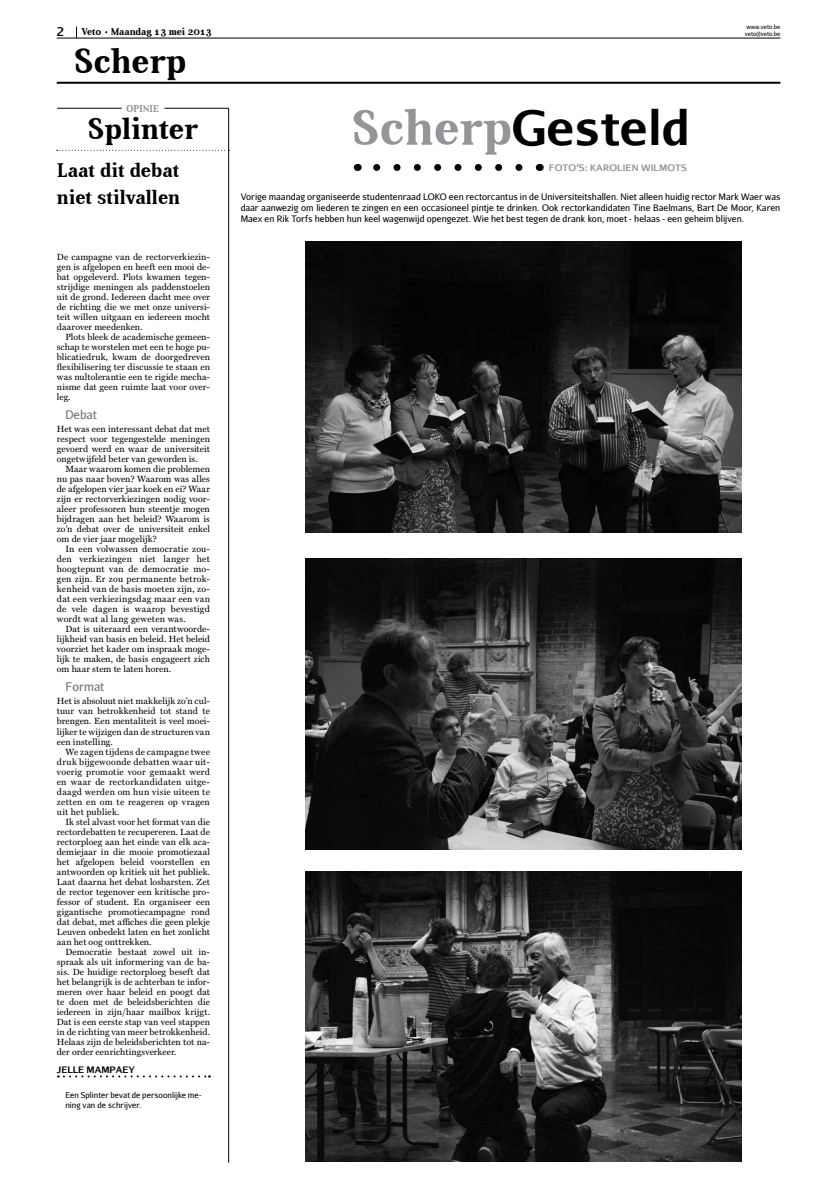
<style>
.page{position:relative;width:823px;height:1191px;background:#fff}
.page>*{position:absolute;margin:0;border:0;box-sizing:border-box;transform-origin:0 0}
.t1{font:700 47px "Aurulent Sans";color:#000}
.t2{font:700 35px "Aver";color:#000}
.t3{font:700 30px "Aver";color:#000}
.t4{font:700 20px/27px "Aver";color:#000}
.t5{font:12px "Aurulent Sans";color:#6d6e71}
.t6{font:700 12px "Aurulent Sans";color:#000}
.t7{font:700 10px "Aver";color:#000}
.t8{font:700 10px "Aver";letter-spacing:.025em;color:#939598}
.t9{font:9px/10px "Miller Text";letter-spacing:.01em;color:#000;text-align:justify}
.t10{font:9px/11px "Aurulent Sans";letter-spacing:.005em;color:#000;text-align:justify}
.t11{font:700 9px "Aurulent Sans";letter-spacing:.01em;color:#939598}
.t12{font:700 9px "Aurulent Sans";color:#000}
.t13{font:8px/10px "Aurulent Sans";letter-spacing:.005em;color:#000}
.t14{font:6px/7.2px "Aurulent Sans";color:#000}
.s1{font-family:"Aver";font-size:50px;color:#939598}
</style>
<div class="page">
<hr style="left:228px;top:109px;width:1px;height:1053px;background:#000">
<hr style="left:57px;top:108px;width:65px;height:1px;background:#000">
<hr style="left:164px;top:108px;width:65px;height:1px;background:#000">
<svg style="left:57px;top:150px;width:169px;height:1px"></svg>
<svg style="left:373px;top:164px;width:145px;height:7px"></svg>
<img style="left:305px;top:241px;width:436px;height:291px">
<img style="left:305px;top:558px;width:436px;height:291px">
<img style="left:305px;top:871px;width:436px;height:290px">
<svg style="left:58px;top:1075px;width:152px;height:2px"></svg>
<hr style="left:57px;top:38px;width:723px;height:1px;background:#000">
<hr style="left:57px;top:82px;width:723px;height:2px;background:#000">
<h3 class="t6" style="left:57px;top:22px;width:9px">2</h3>
<p class="t7" style="left:82px;top:26px;width:131px">Veto Maandag 13 mei 2013</p>
<p class="t14" style="left:744px;top:23px;width:37px">www.veto.be veto@veto.be</p>
<h2 class="t2" style="left:74px;top:42px;width:114px">Scherp</h2>
<p class="t8" style="left:126px;top:103px;width:35px">Opinie</p>
<h3 class="t3" style="left:87px;top:112px;width:112px">Splinter</h3>
<h3 class="t4" style="left:57px;top:157px;width:125px">Laat dit debat niet stilvallen</h3>
<p class="t9" style="left:57px;top:252px;width:154px">De campagne van de rectorverkiezin&shy;gen is afgelopen en heeft een mooi de&shy;bat opgeleverd. Plots kwamen tegen&shy;strijdige meningen als paddenstoelen uit de grond. Iedereen dacht mee over de richting die we met onze universi&shy;teit willen uitgaan en iedereen mocht daarover meedenken.</p>
<p class="t9" style="left:57px;top:332px;width:154px;text-indent:9px">Plots bleek de academische gemeen&shy;schap te worstelen met een te hoge pu&shy;blicatiedruk, kwam de doorgedreven flexibilisering ter discussie te staan en was nultolerantie een te rigide mecha&shy;nisme dat geen ruimte laat voor over&shy;leg.</p>
<h3 class="t5" style="left:65px;top:407px;width:33px">Debat</h3>
<p class="t9" style="left:57px;top:424px;width:154px">Het was een interessant debat dat met respect voor tegengestelde meningen gevoerd werd en waar de universiteit ongetwijfeld beter van geworden is.</p>
<p class="t9" style="left:57px;top:464px;width:154px;text-indent:9px">Maar waarom komen die problemen nu pas naar boven? Waarom was alles de afgelopen vier jaar koek en ei? Waar zijn er rectorverkiezingen nodig voor&shy;aleer professoren hun steentje mogen bijdragen aan het beleid? Waarom is zo’n debat over de universiteit enkel om de vier jaar mogelijk?</p>
<p class="t9" style="left:57px;top:544px;width:154px;text-indent:9px">In een volwassen democratie zou&shy;den verkiezingen niet langer het hoogtepunt van de democratie mo&shy;gen zijn. Er zou permanente betrok&shy;kenheid van de basis moeten zijn, zo&shy;dat een verkiezingsdag maar een van de vele dagen is waarop bevestigd wordt wat al lang geweten was.</p>
<p class="t9" style="left:57px;top:624px;width:154px;text-indent:9px">Dat is uiteraard een verantwoorde&shy;lijkheid van basis en beleid. Het beleid voorziet het kader om inspraak moge&shy;lijk te maken, de basis engageert zich om haar stem te laten horen.</p>
<h3 class="t5" style="left:65px;top:679px;width:40px">Format</h3>
<p class="t9" style="left:57px;top:696px;width:154px">Het is absoluut niet makkelijk zo’n cul&shy;tuur van betrokkenheid tot stand te brengen. Een mentaliteit is veel moei&shy;lijker te wijzigen dan de structuren van een instelling.</p>
<p class="t9" style="left:57px;top:746px;width:154px;text-indent:9px">We zagen tijdens de campagne twee druk bijgewoonde debatten waar uit&shy;voerig promotie voor gemaakt werd en waar de rectorkandidaten uitge&shy;daagd werden om hun visie uiteen te zetten en om te reageren op vragen uit het publiek.</p>
<p class="t9" style="left:57px;top:816px;width:154px;text-indent:9px">Ik stel alvast voor het format van die rectordebatten te recupereren. Laat de rectorploeg aan het einde van elk aca&shy;demiejaar in die mooie promotiezaal het afgelopen beleid voorstellen en antwoorden op kritiek uit het publiek.<br>Laat daarna het debat losbarsten. Zet de rector tegenover een kritische pro&shy;fessor of student. En organiseer een gigantische promotiecampagne rond dat debat, met affiches die geen plekje Leuven onbedekt laten en het zonlicht aan het oog onttrekken.</p>
<p class="t9" style="left:57px;top:946px;width:154px;text-indent:9px">Democratie bestaat zowel uit in&shy;spraak als uit informering van de ba&shy;sis. De huidige rectorploeg beseft dat het belangrijk is de achterban te infor&shy;meren over haar beleid en poogt dat te doen met de beleidsberichten die iedereen in zijn/haar mailbox krijgt.<br>Dat is een eerste stap van veel stappen in de richting van meer betrokkenheid.<br>Helaas zijn de beleidsberichten tot na&shy;der order eenrichtingsverkeer.</p>
<p class="t12" style="left:57px;top:1062px;width:80px">JELLE MAM PAEY</p>
<p class="t13" style="left:65px;top:1089px;width:137px">Een Splinter bevat de persoonlijke me&shy;ning van de schrijver.</p>
<h1 class="t1" style="left:351px;top:92px;width:340px"><span class="s1">Scherp</span>GESTELD</h1>
<p class="t11" style="left:548px;top:161px;width:140px">FOTO’S: KAROLIEN WILMOTS</p>
<p class="t10" style="left:240px;top:191px;width:541px">Vorige maandag organiseerde studentenraad LOKO een rectorcantus in de Universiteitshallen. Niet alleen huidig rector Mark Waer was daar aanwezig om liederen te zingen en een occasioneel pintje te drinken. Ook rectorkandidaten Tine Baelmans, Bart De Moor, Karen Maex en Rik Torfs hebben hun keel wagenwijd opengezet. Wie het best tegen de drank kon, moet - helaas - een geheim blijven.</p>
</div>
